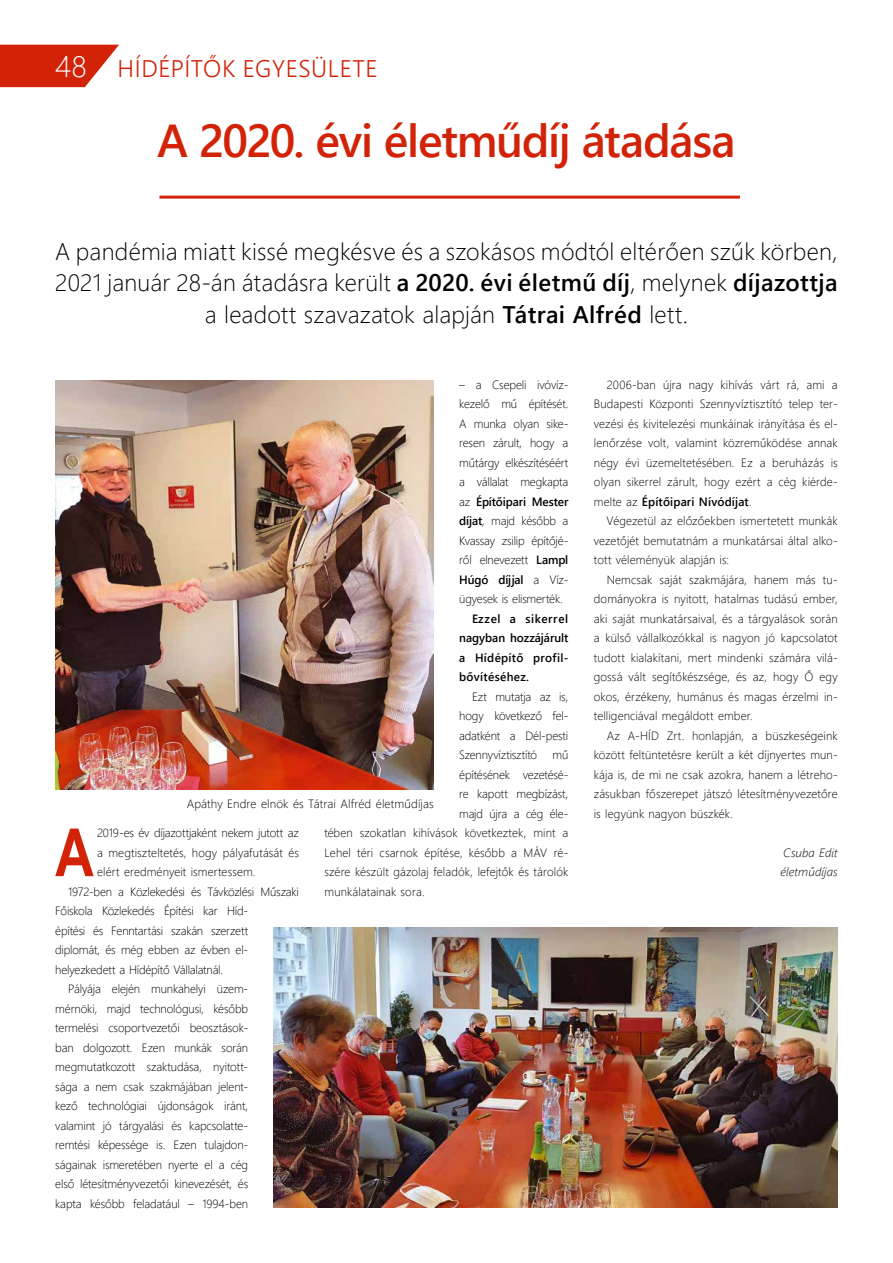
<style>
.page{position:relative;width:893px;height:1263px;background:#fff}
.page>*{position:absolute;margin:0;border:0;box-sizing:border-box;transform-origin:0 0}
.t1{font:700 66.45px "Arial Narrow";color:#d22309}
.t2{font:46.05px "Webly Sleek UI Semibold";letter-spacing:-.03em;color:#d22309}
.t3{font:24px/31.5px "Webly Sleek UI Light";letter-spacing:.01em;color:#000;text-align:center}
.t4{font:24px "Webly Sleek UI Semilight";letter-spacing:.025em;color:#d22309}
.t5{font:12px/19.5px "Webly Sleek UI Light";letter-spacing:-.01em;color:#000;text-align:justify}
.t6{font:12px "Webly Sleek UI Light";letter-spacing:.01em;color:#000}
.t7{font:12px/19.5px "Webly Sleek UI Semibold";letter-spacing:.01em;color:#000;text-align:justify}
.t8{font:12px "Webly Sleek UI Semibold";letter-spacing:-.01em;color:#000}
.t9{font:italic 12px/19.5px "Webly Sleek UI Light";letter-spacing:.01em;color:#000}
.s1{font-family:"Webly Sleek UI Light";font-size:30px;color:#fff}
.s2{font-family:"Webly Sleek UI Semibold"}
.s3{font-family:"Webly Sleek UI Light"}
</style>
<div class="page">
<img style="left:56px;top:380px;width:378px;height:409px">
<img style="left:274px;top:927px;width:564px;height:281px">
<hr style="left:159px;top:196px;width:581px;height:3px;background:#d22309">
<svg style="left:0;top:45px;width:119px;height:42px;background:#d8422c"></svg>
<h3 class="t4" style="left:55px;top:50px;width:324px"><span class="s1">48</span> HÍDÉPÍTŐK EGYESÜLETE</h3>
<h2 class="t2" style="left:157px;top:106px;width:580px">A 2020. évi életműdíj átadása</h2>
<h3 class="t3" style="left:55px;top:235px;width:784px">A pandémia miatt kissé megkésve és a szokásos módtól eltérően szűk körben,<br>2021 január 28-án átadásra került <span class="s2">a 2020. évi életmű díj</span>, melynek <span class="s2">díjazottja </span>a leadott szavazatok alapján <span class="s2">Tátrai Alfréd</span> lett.</h3>
<p class="t5" style="left:459px;top:374px;width:111px">– a Csepeli ivóvíz&shy;kezelő mű építését.<br>A munka olyan sike&shy;resen zárult, hogy a műtárgy elkészítéséért a vállalat megkapta</p>
<p class="t8" style="left:459px;top:492px;width:111px"><span class="s3">az</span> Építőipari Mester</p>
<p class="t5" style="left:459px;top:511px;width:111px"><span class="s2">díjat</span>, majd később a Kvassay zsilip építőjé&shy;ről elnevezett <span class="s2">Lampl</span></p>
<p class="t8" style="left:459px;top:570px;width:111px">Húgó díjjal <span class="s3">a Víz-</span></p>
<p class="t5" style="left:459px;top:589px;width:105px">ügyesek is elismerték.</p>
<p class="t7" style="left:459px;top:608px;width:111px;text-indent:13px">Ezzel a sikerrel nagyban hozzájárult a Hídépítő profil&shy;bővítéséhez.</p>
<p class="t5" style="left:459px;top:686px;width:111px;text-indent:13px">Ezt mutatja az is, hogy következő fel&shy;adatként a Dél-pesti Szennyvíztisztító</p>
<p class="t5" style="left:552px;top:745px;width:17px">mű</p>
<p class="t5" style="left:459px;top:764px;width:109px">építésének vezetésé-</p>
<p class="t5" style="left:459px;top:784px;width:111px">re kapott megbízást,</p>
<p class="t5" style="left:459px;top:803px;width:111px">majd újra a cég éle-</p>
<p class="t6" style="left:325px;top:824px;width:245px">tében szokatlan kihívások következtek, mint a</p>
<p class="t6" style="left:325px;top:843px;width:245px">Lehel téri csarnok építése, később a MÁV ré-</p>
<p class="t6" style="left:325px;top:863px;width:245px">szére készült gázolaj feladók, lefejtők és tárolók</p>
<p class="t6" style="left:325px;top:882px;width:102px">munkálatainak sora.</p>
<p class="t6" style="left:187px;top:794px;width:248px">Apáthy Endre elnök és Tátrai Alfréd életműdíjas</p>
<h1 class="t1" style="left:55px;top:802px;width:40px">A</h1>
<p class="t5" style="left:97px;top:823px;width:203px">2019-es év díjazottjaként nekem jutott az</p>
<p class="t6" style="left:97px;top:843px;width:203px">a megtiszteltetés, hogy pályafutását és</p>
<p class="t6" style="left:97px;top:863px;width:160px">elért eredményeit ismertessem.</p>
<p class="t5" style="left:68px;top:881px;width:233px">1972-ben a Közlekedési és Távközlési Műszaki</p>
<p class="t5" style="left:55px;top:901px;width:194px">Főiskola Közlekedés Építési kar Híd-</p>
<p class="t5" style="left:55px;top:920px;width:194px">építési és Fenntartási szakán szerzett</p>
<p class="t5" style="left:55px;top:940px;width:194px">diplomát, és még ebben az évben el-</p>
<p class="t5" style="left:55px;top:959px;width:169px">helyezkedett a Hídépítő Vállalatnál.</p>
<p class="t5" style="left:68px;top:979px;width:182px">Pályája elején munkahelyi üzem-</p>
<p class="t5" style="left:55px;top:998px;width:194px">mérnöki, majd technológusi, később</p>
<p class="t5" style="left:55px;top:1018px;width:194px">termelési csoportvezetői beosztások-</p>
<p class="t5" style="left:55px;top:1037px;width:194px">ban dolgozott. Ezen munkák során</p>
<p class="t5" style="left:55px;top:1057px;width:194px">megmutatkozott szaktudása, nyitott-</p>
<p class="t5" style="left:55px;top:1076px;width:194px">sága a nem csak szakmájában jelent-</p>
<p class="t5" style="left:55px;top:1096px;width:194px">kező technológiai újdonságok iránt,</p>
<p class="t5" style="left:55px;top:1115px;width:194px">valamint jó tárgyalási és kapcsolatte-</p>
<p class="t5" style="left:55px;top:1135px;width:194px">remtési képessége is. Ezen tulajdon-</p>
<p class="t5" style="left:55px;top:1154px;width:194px">ságainak ismeretében nyerte el a cég</p>
<p class="t5" style="left:55px;top:1174px;width:194px">első létesítményvezetői kinevezését, és</p>
<p class="t5" style="left:55px;top:1193px;width:194px">kapta később feladatául – 1994-ben</p>
<p class="t5" style="left:594px;top:374px;width:245px;text-indent:13px">2006-ban újra nagy kihívás várt rá, ami a Budapesti Központi Szennyvíztisztító telep ter&shy;vezési és kivitelezési munkáinak irányítása és el&shy;lenőrzése volt, valamint közreműködése annak négy évi üzemeltetésében. Ez a beruházás is olyan sikerrel zárult, hogy ezért a cég kiérde-</p>
<p class="t7" style="left:594px;top:491px;width:159px"><span class="s3">melte az</span> Építőipari Nívódíjat<span class="s3">.</span></p>
<p class="t5" style="left:594px;top:511px;width:245px;text-indent:13px">Végezetül az előzőekben ismertetett munkák vezetőjét bemutatnám a munkatársai által alko&shy;tott véleményük alapján is:</p>
<p class="t5" style="left:594px;top:569px;width:245px;text-indent:13px">Nemcsak saját szakmájára, hanem más tu&shy;dományokra is nyitott, hatalmas tudású ember, aki saját munkatársaival, és a tárgyalások során a külső vállalkozókkal is nagyon jó kapcsolatot tudott kialakítani, mert mindenki számára vilá&shy;gossá vált segítőkészsége, és az, hogy Ő egy okos, érzékeny, humánus és magas érzelmi in&shy;telligenciával megáldott ember.</p>
<p class="t5" style="left:594px;top:725px;width:245px;text-indent:13px">Az A-HÍD Zrt. honlapján, a büszkeségeink között feltüntetésre került a két díjnyertes mun&shy;kája is, de mi ne csak azokra, hanem a létreho&shy;zásukban főszerepet játszó létesítményvezetőre is legyünk nagyon büszkék.</p>
<p class="t9" style="left:780px;top:842px;width:59px">Csuba Edit életműdíjas</p>
</div>
